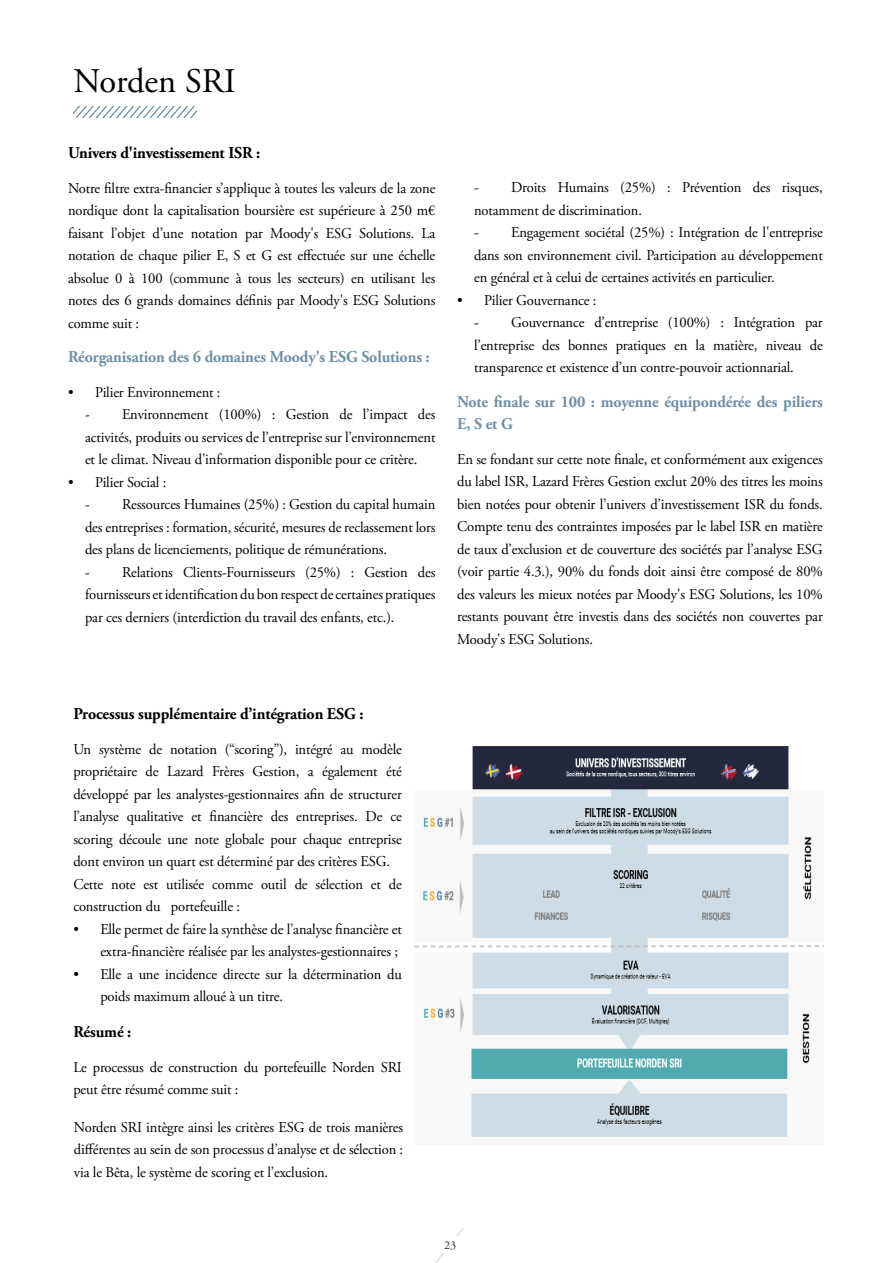
<style>
.page{position:relative;width:893px;height:1263px;background:#fff}
.page>*{position:absolute;margin:0;border:0;box-sizing:border-box;transform-origin:0 0}
.t1{font:34.5px "Adobe Garamond Pro";color:#000}
.t2{font:700 16.5px/22.5px "Adobe Garamond Pro";letter-spacing:-.01em;color:#6f90a7}
.t3{font:700 16.5px "Adobe Garamond Pro";letter-spacing:-.01em;color:#000}
.t4{font:15px/22.5px "Adobe Garamond Pro";letter-spacing:-.01em;color:#000;text-align:justify}
.t5{font:12px "Adobe Garamond Pro";color:#2a2c3a}
</style>
<div class="page">
<svg style="left:435px;top:1228px;width:29px;height:35px"></svg>
<div style="left:442px;top:1236px;width:16px;height:16px;background:#fff"></div>
<svg style="left:73px;top:106px;width:123px;height:12px"></svg>
<img style="left:414px;top:746px;width:410px;height:391px">
<h1 class="t1" style="left:73px;top:60px;width:164px">Norden SRI</h1>
<p class="t3" style="left:68px;top:143px;width:194px">Univers d'investissement ISR :</p>
<p class="t4" style="left:68px;top:177px;width:369px">Notre filtre extra-financier s’applique à toutes les valeurs de la zone nordique dont la capitalisation boursière est supérieure à 250 m€ faisant l’objet d’une notation par Moody's ESG Solutions. La notation de chaque pilier E, S et G est effectuée sur une échelle absolue 0 à 100 (commune à tous les secteurs) en utilisant les notes des 6 grands domaines définis par Moody's ESG Solutions comme suit :</p>
<p class="t2" style="left:68px;top:346px;width:363px">Réorganisation des 6 domaines Moody's ESG Solutions :</p>
<p class="t4" style="left:68px;top:381px;width:154px">• Pilier Environnement :</p>
<p class="t4" style="left:85px;top:404px;width:352px">- Environnement (100%) : Gestion de l’impact des activités, produits ou services de l’entreprise sur l’environnement et le climat. Niveau d'information disponible pour ce critère.</p>
<p class="t4" style="left:68px;top:471px;width:100px">• Pilier Social :</p>
<p class="t4" style="left:85px;top:494px;width:352px">- Ressources Humaines (25%) : Gestion du capital humain des entreprises : formation, sécurité, mesures de reclassement lors des plans de licenciements, politique de rémunérations.</p>
<p class="t4" style="left:85px;top:561px;width:352px">- Relations Clients-Fournisseurs (25%) : Gestion des fournisseurs et identification du bon respect de certaines pratiques par ces derniers (interdiction du travail des enfants, etc.).</p>
<p class="t4" style="left:474px;top:177px;width:350px">- Droits Humains (25%) : Prévention des risques, notamment de discrimination.</p>
<p class="t4" style="left:474px;top:222px;width:350px">- Engagement sociétal (25%) : Intégration de l'entreprise dans son environnement civil. Participation au développement en général et à celui de certaines activités en particulier.</p>
<p class="t4" style="left:457px;top:289px;width:141px">• Pilier Gouvernance :</p>
<p class="t4" style="left:474px;top:312px;width:350px">- Gouvernance d’entreprise (100%) : Intégration par l’entreprise des bonnes pratiques en la matière, niveau de transparence et existence d’un contre-pouvoir actionnarial.</p>
<p class="t2" style="left:457px;top:390px;width:367px">Note finale sur 100 : moyenne équipondérée des piliers<br>E, S et G</p>
<p class="t4" style="left:457px;top:448px;width:367px">En se fondant sur cette note finale, et conformément aux exigences du label ISR, Lazard Frères Gestion exclut 20% des titres les moins bien notées pour obtenir l’univers d’investissement ISR du fonds.<br>Compte tenu des contraintes imposées par le label ISR en matière de taux d’exclusion et de couverture des sociétés par l’analyse ESG (voir partie 4.3.), 90% du fonds doit ainsi être composé de 80% des valeurs les mieux notées par Moody's ESG Solutions, les 10% restants pouvant être investis dans des sociétés non couvertes par Moody's ESG Solutions.</p>
<p class="t3" style="left:73px;top:705px;width:292px">Processus supplémentaire d’intégration ESG :</p>
<p class="t4" style="left:73px;top:738px;width:330px;text-align:left">Un système de notation (“scoring”), intégré au modèle propriétaire de Lazard Frères Gestion, a également été développé par les analystes-gestionnaires afin de structurer l’analyse qualitative et financière des entreprises. De ce scoring découle une note globale pour chaque entreprise dont environ un quart est déterminé par des critères ESG.<br>Cette note est utilisée comme outil de sélection et de construction du portefeuille :</p>
<p class="t4" style="left:73px;top:918px;width:330px;text-align:right">• Elle permet de faire la synthèse de l’analyse financière et extra-financière réalisée par les analystes-gestionnaires ;</p>
<p class="t4" style="left:100px;top:963px;width:303px;text-indent:-27px">• Elle a une incidence directe sur la détermination du poids maximum alloué à un titre.</p>
<p class="t3" style="left:73px;top:1023px;width:60px">Résumé :</p>
<p class="t4" style="left:73px;top:1056px;width:330px">Le processus de construction du portefeuille Norden SRI peut être résumé comme suit :</p>
<p class="t4" style="left:74px;top:1116px;width:331px">Norden SRI intègre ainsi les critères ESG de trois manières différentes au sein de son processus d’analyse et de sélection : via le Bêta, le système de scoring et l’exclusion.</p>
<p class="t5" style="left:444px;top:1237px;width:13px">23</p>
</div>
